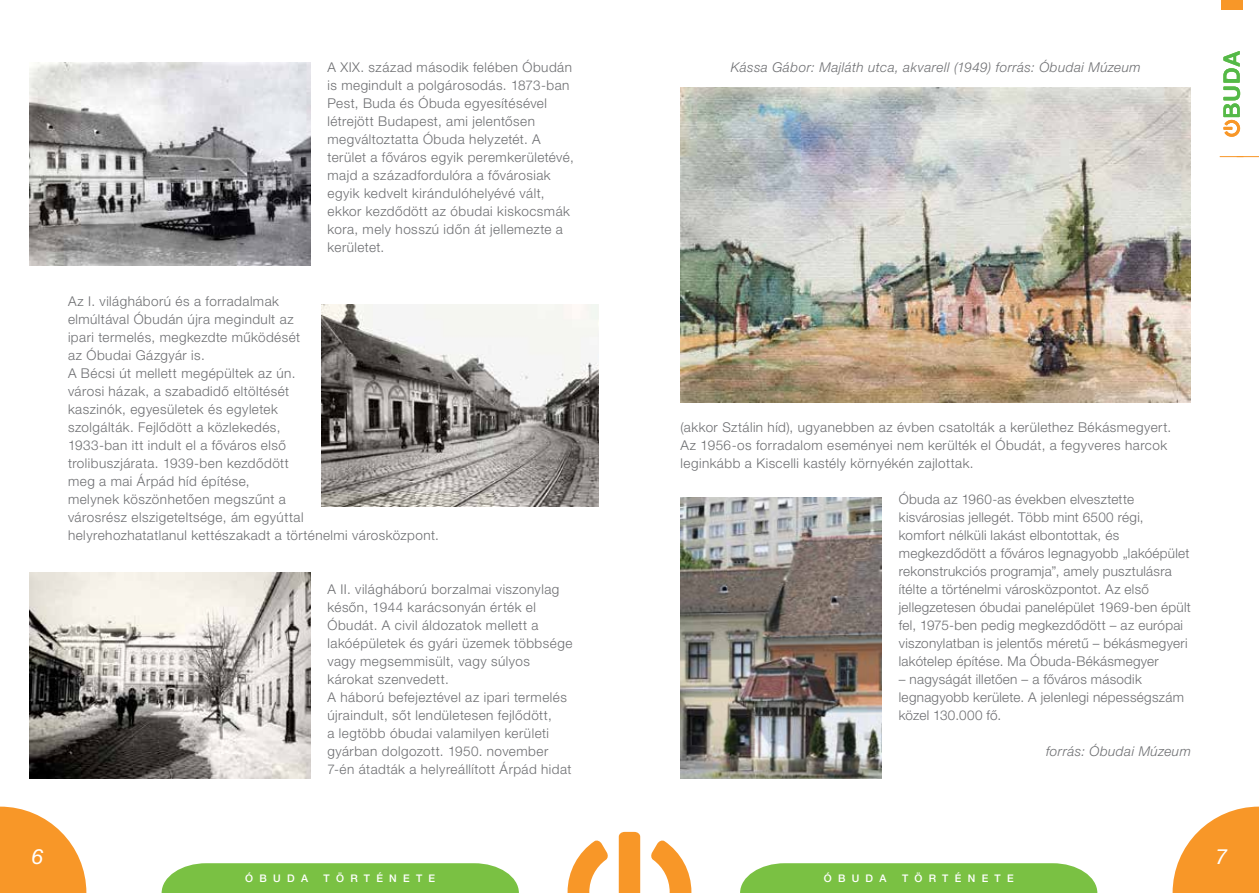
<style>
.page{position:relative;width:1259px;height:893px;background:#fff}
.page>*{position:absolute;margin:0;border:0;box-sizing:border-box;transform-origin:0 0}
.t1{font:21px "Helvetica H Italic";color:#fff}
.t2{font:13.5px/18px "Helvetica H Light";letter-spacing:.035em;color:#6d6e71}
.t3{font:italic 13.5px "Helvetica H Light";letter-spacing:.035em;color:#6d6e71}
.t4{font:10.5px "Helvetica H Medium";letter-spacing:.6em;color:#fff}
</style>
<div class="page">
<svg style="left:0;top:807px;width:86px;height:86px"></svg>
<svg style="left:1172px;top:807px;width:87px;height:86px"></svg>
<svg style="left:740px;top:863px;width:357px;height:30px;background:#82c44e"></svg>
<svg style="left:162px;top:863px;width:357px;height:30px;background:#82c44e"></svg>
<img style="left:680px;top:88px;width:511px;height:315px">
<svg style="left:1223px;top:51px;width:17px;height:86px"></svg>
<div style="left:1221px;top:0;width:21px;height:10px;background:#f89728"></div>
<svg style="left:1219px;top:156px;width:40px;height:1px"></svg>
<img style="left:680px;top:497px;width:202px;height:282px">
<img style="left:30px;top:573px;width:280px;height:205px">
<svg style="left:567px;top:832px;width:124px;height:61px"></svg>
<img style="left:30px;top:62px;width:280px;height:203px">
<img style="left:322px;top:304px;width:276px;height:202px">
<p class="t2" style="left:327px;top:58px;width:248px">A XIX. század második felében Óbudán is megindult a polgárosodás. 1873-ban Pest, Buda és Óbuda egyesítésével létrejött Budapest, ami jelentôsen megváltoztatta Óbuda helyzetét. A terület a fôváros egyik peremkerületévé, majd a századfordulóra a fôvárosiak egyik kedvelt kirándulóhelyévé vált, ekkor kezdôdött az óbudai kiskocsmák kora, mely hosszú idôn át jellemezte a kerületet.</p>
<p class="t2" style="left:68px;top:292px;width:372px">Az I. világháború és a forradalmak<br>elmúltával Óbudán újra megindult az<br>ipari termelés, megkezdte mûködését<br>az Óbudai Gázgyár is.<br>A Bécsi út mellett megépültek az ún.<br>városi házak, a szabadidô eltöltését<br>kaszinók, egyesületek és egyletek<br>szolgálták. Fejlôdött a közlekedés,<br>1933-ban itt indult el a fôváros elsô<br>trolibuszjárata. 1939-ben kezdôdött<br>meg a mai Árpád híd építése,<br>melynek köszönhetôen megszûnt a<br>városrész elszigeteltsége, ám egyúttal<br>helyrehozhatatlanul kettészakadt a történelmi városközpont.</p>
<p class="t2" style="left:327px;top:580px;width:246px">A II. világháború borzalmai viszonylag késôn, 1944 karácsonyán érték el Óbudát. A civil áldozatok mellett a lakóépületek és gyári üzemek többsége vagy megsemmisült, vagy súlyos károkat szenvedett.<br>A háború befejeztével az ipari termelés újraindult, sôt lendületesen fejlôdött,<br>a legtöbb óbudai valamilyen kerületi gyárban dolgozott. 1950. november 7-én átadták a helyreállított Árpád hidat</p>
<p class="t3" style="left:730px;top:60px;width:411px">Kássa Gábor: Majláth utca, akvarell (1949) forrás: Óbudai Múzeum</p>
<p class="t2" style="left:680px;top:418px;width:492px">(akkor Sztálin híd), ugyanebben az évben csatolták a kerülethez Békásmegyert.<br>Az 1956-os forradalom eseményei nem kerülték el Óbudát, a fegyveres harcok leginkább a Kiscelli kastély környékén zajlottak.</p>
<p class="t2" style="left:899px;top:490px;width:293px">Óbuda az 1960-as években elvesztette kisvárosias jellegét. Több mint 6500 régi, komfort nélküli lakást elbontottak, és megkezdôdött a fôváros legnagyobb „lakóépület rekonstrukciós programja”, amely pusztulásra ítélte a történelmi városközpontot. Az elsô jellegzetesen óbudai panelépület 1969-ben épült fel, 1975-ben pedig megkezdôdött – az európai viszonylatban is jelentôs méretû – békásmegyeri lakótelep építése. Ma Óbuda-Békásmegyer</p>
<p class="t2" style="left:899px;top:670px;width:287px">– nagyságát illetôen – a fôváros második legnagyobb kerülete. A jelenlegi népességszám közel 130.000 fô.</p>
<p class="t3" style="left:1046px;top:744px;width:146px">forrás: Óbudai Múzeum</p>
<h1 class="t1" style="left:32px;top:846px;width:13px">6</h1>
<h1 class="t1" style="left:1215px;top:846px;width:13px">7</h1>
<p class="t4" style="left:245px;top:872px;width:64px">ÓBUDA</p>
<p class="t4" style="left:323px;top:872px;width:113px">TÖRTÉNETE</p>
<p class="t4" style="left:823px;top:872px;width:64px">ÓBUDA</p>
<p class="t4" style="left:902px;top:872px;width:113px">TÖRTÉNETE</p>
</div>
